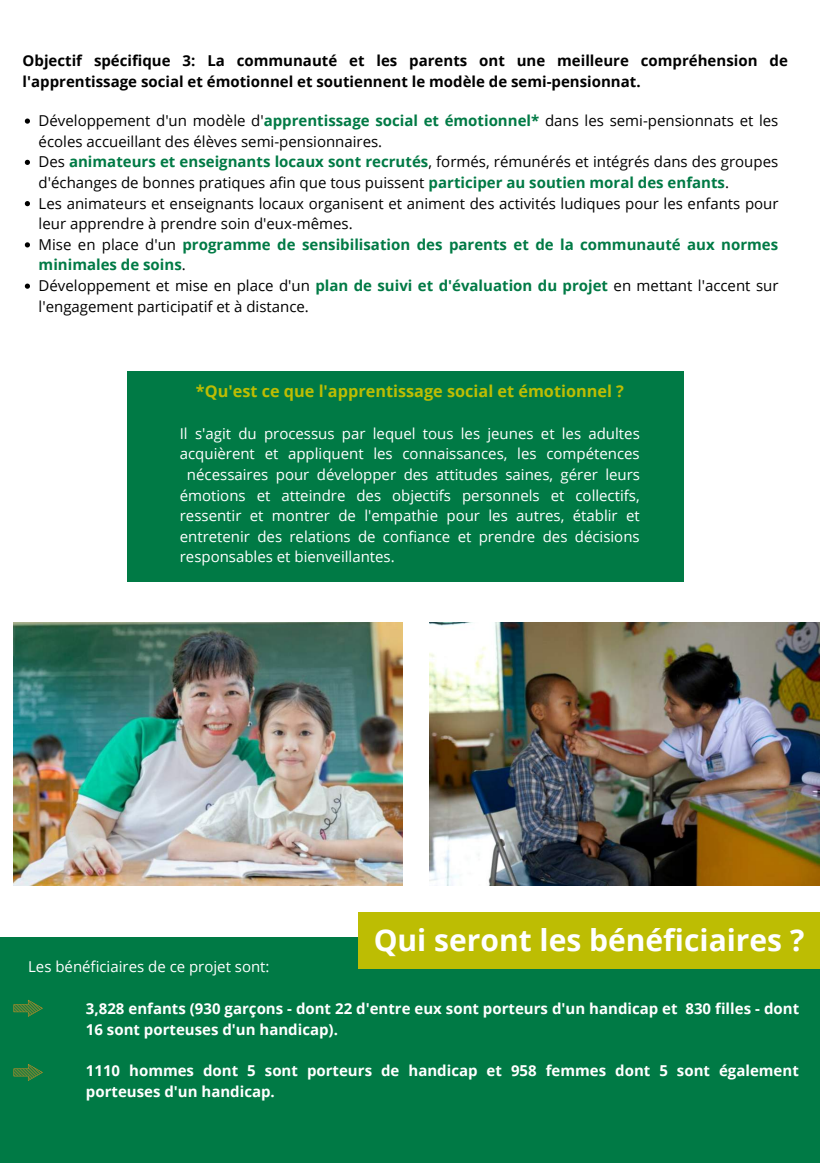
<style>
.page{position:relative;width:820px;height:1163px;background:#fff}
.page>*{position:absolute;margin:0;border:0;box-sizing:border-box;transform-origin:0 0}
.t1{font:700 30px "Open Sans";color:#fff}
.t2{font:700 16.25px "Open Sans";color:#bdbd03}
.t3{font:15px/20.6px "Open Sans";color:#000}
.t4{font:15px "Open Sans";color:#fff}
.t5{font:700 15px/20.6px "Open Sans";color:#fff}
.t6{font:700 15px/20.6px "Open Sans";color:#000}
.s1{font-weight:700;color:#007a45}
</style>
<div class="page">
<div style="left:0;top:937px;width:819px;height:225px;background:#007a45"></div>
<div style="left:358px;top:911px;width:461px;height:57px;background:#bdbd03"></div>
<svg style="left:25px;top:118px;width:5px;height:6px"></svg>
<svg style="left:25px;top:160px;width:5px;height:5px"></svg>
<svg style="left:25px;top:201px;width:5px;height:5px"></svg>
<svg style="left:25px;top:242px;width:5px;height:5px"></svg>
<svg style="left:25px;top:283px;width:5px;height:6px"></svg>
<img style="left:13px;top:623px;width:389px;height:262px">
<img style="left:430px;top:623px;width:389px;height:262px">
<svg style="left:14px;top:999px;width:29px;height:17px"></svg>
<svg style="left:14px;top:1064px;width:29px;height:16px"></svg>
<div style="left:128px;top:371px;width:555px;height:211px;background:#007a45"></div>
<p class="t6" style="left:23px;top:50px;width:766px">Objectif spécifique 3: La communauté et les parents ont une meilleure compréhension de l'apprentissage social et émotionnel et soutiennent le modèle de semi-pensionnat.</p>
<p class="t3" style="left:39px;top:110px;width:741px">Développement d'un modèle d'<span class="s1">apprentissage social et émotionnel*</span> dans les semi-pensionnats et les écoles accueillant des élèves semi-pensionnaires.<br>Des <span class="s1">animateurs et enseignants locaux sont recrutés</span>, formés, rémunérés et intégrés dans des groupes d'échanges de bonnes pratiques afin que tous puissent <span class="s1">participer au soutien moral des enfants</span>.<br>Les animateurs et enseignants locaux organisent et animent des activités ludiques pour les enfants pour leur apprendre à prendre soin d'eux-mêmes.<br>Mise en place d'un <span class="s1">programme de sensibilisation des parents et de la communauté aux normes minimales de soins</span>.<br>Développement et mise en place d'un <span class="s1">plan de suivi et d'évaluation du projet</span> en mettant l'accent sur l'engagement participatif et à distance.</p>
<p class="t2" style="left:196px;top:379px;width:429px">*Qu'est ce que l'apprentissage social et émotionnel ?</p>
<p class="t4" style="left:180px;top:422px;width:461px">Il s'agit du processus par lequel tous les jeunes et les adultes</p>
<p class="t4" style="left:180px;top:443px;width:461px">acquièrent et appliquent les connaissances, les compétences</p>
<p class="t4" style="left:187px;top:464px;width:454px">nécessaires pour développer des attitudes saines, gérer leurs</p>
<p class="t4" style="left:180px;top:484px;width:461px">émotions et atteindre des objectifs personnels et collectifs,</p>
<p class="t4" style="left:180px;top:505px;width:461px">ressentir et montrer de l'empathie pour les autres, établir et</p>
<p class="t4" style="left:180px;top:526px;width:461px">entretenir des relations de confiance et prendre des décisions</p>
<p class="t4" style="left:180px;top:546px;width:216px">responsables et bienveillantes.</p>
<p class="t4" style="left:28px;top:956px;width:243px">Les bénéficiaires de ce projet sont:</p>
<h1 class="t1" style="left:373px;top:919px;width:432px">Qui seront les bénéficiaires ?</h1>
<p class="t5" style="left:86px;top:998px;width:714px">3,828 enfants (930 garçons - dont 22 d'entre eux sont porteurs d'un handicap et 830 filles - dont<br>16 sont porteuses d'un handicap).</p>
<p class="t5" style="left:86px;top:1060px;width:714px">1110 hommes dont 5 sont porteurs de handicap et 958 femmes dont 5 sont également porteuses d'un handicap.</p>
</div>
